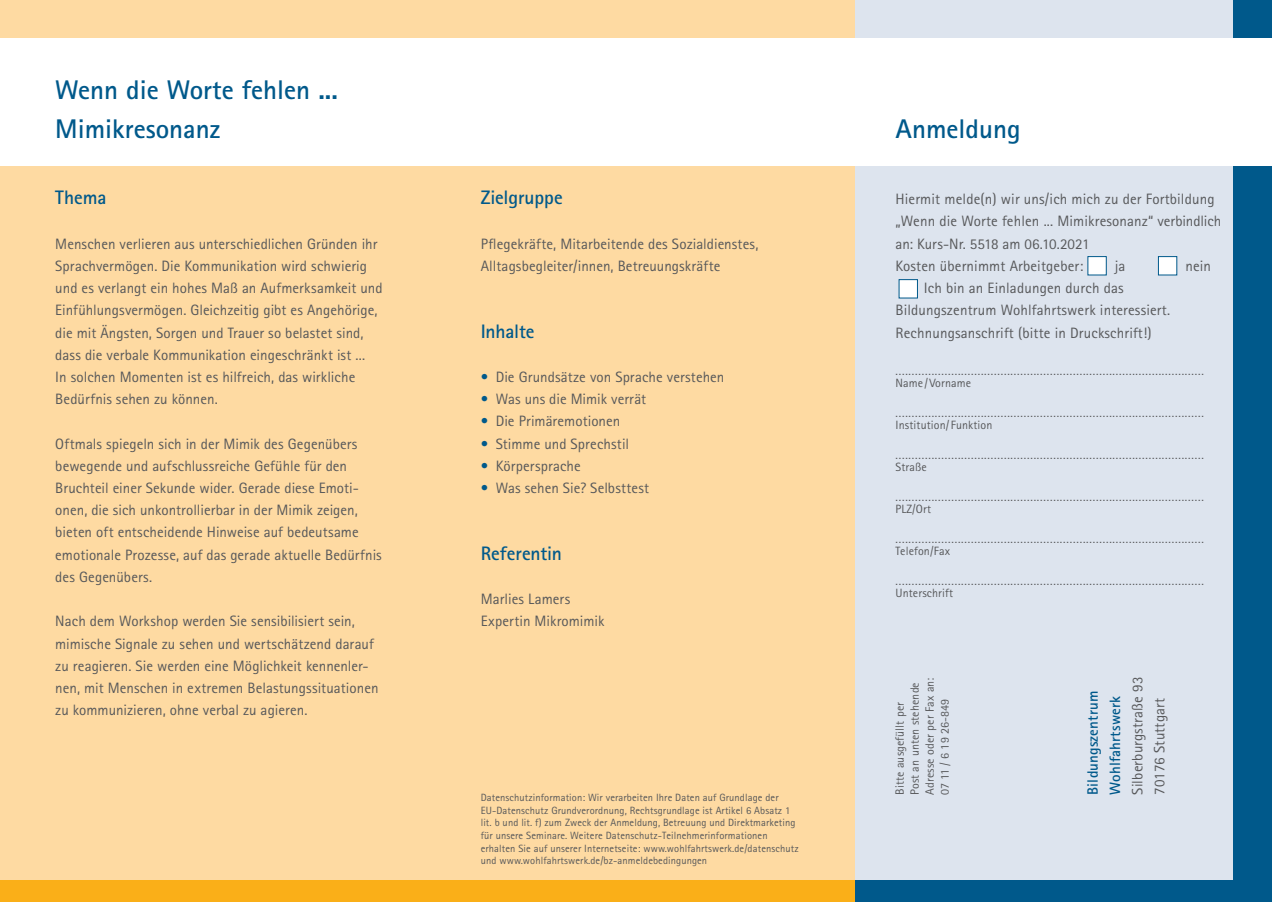
<style>
.page{position:relative;width:1272px;height:902px;background:#fff}
.page>*{position:absolute;margin:0;border:0;box-sizing:border-box;transform-origin:0 0}
.t1{font:700 27px/39px "Rotis Sans Serif Std";color:#00598b}
.t2{font:700 19.5px "Rotis Sans Serif Std";letter-spacing:-.005em;color:#00598b}
.t3{font:15px/22.2px "Rotis Sans Serif Std";letter-spacing:.005em;color:#57585a}
.t4{font:700 15px/22.2px "Rotis Sans Serif Std";letter-spacing:.01em;color:#00598b}
.t5{font:12px/12px "Rotis Sans Serif Std";letter-spacing:.01em;color:#57585a}
.t6{font:10.5px/12.6px "Rotis Sans Serif Std";letter-spacing:.01em;color:#57585a}
.s1{color:#00598b}
</style>
<div class="page">
<div style="left:0;top:0;width:1271px;height:901px;background:#fedaa2"></div>
<div style="left:855px;top:0;width:416px;height:901px;background:#dde4ee"></div>
<div style="left:0;top:880px;width:855px;height:21px;background:#faaf18"></div>
<div style="left:855px;top:880px;width:416px;height:21px;background:#00598b"></div>
<div style="left:1233px;top:0;width:38px;height:901px;background:#00598b"></div>
<div style="left:1087px;top:256px;width:19px;height:19px;background:#fff"></div>
<div style="left:1157px;top:256px;width:20px;height:19px;background:#fff;border:1px solid #00598b"></div>
<div style="left:898px;top:279px;width:19px;height:19px;background:#fff"></div>
<div style="left:0;top:38px;width:1271px;height:128px;background:#fff"></div>
<h1 class="t1" style="left:55px;top:70px;width:284px">Wenn die Worte fehlen ...<br>Mimikresonanz</h1>
<h2 class="t2" style="left:55px;top:185px;width:53px">Thema</h2>
<p class="t3" style="left:55px;top:232px;width:329px">Menschen verlieren aus unterschiedlichen Gründen ihr Sprachvermögen. Die Kommunikation wird schwierig und es verlangt ein hohes Maß an Aufmerksamkeit und Einfühlungsvermögen. Gleichzeitig gibt es Angehörige, die mit Ängsten, Sorgen und Trauer so belastet sind, dass die verbale Kommunikation eingeschränkt ist ...<br>In solchen Momenten ist es hilfreich, das wirkliche Bedürfnis sehen zu können.</p>
<p class="t3" style="left:55px;top:432px;width:328px">Oftmals spiegeln sich in der Mimik des Gegenübers bewegende und aufschlussreiche Gefühle für den Bruchteil einer Sekunde wider. Gerade diese Emoti&shy;onen, die sich unkontrollierbar in der Mimik zeigen, bieten oft entscheidende Hinweise auf bedeutsame emotionale Prozesse, auf das gerade aktuelle Bedürfnis des Gegenübers.</p>
<p class="t3" style="left:55px;top:610px;width:325px">Nach dem Workshop werden Sie sensibilisiert sein, mimische Signale zu sehen und wertschätzend darauf zu reagieren. Sie werden eine Möglichkeit kennenler&shy;nen, mit Menschen in extremen Belastungssituationen zu kommunizieren, ohne verbal zu agieren.</p>
<h2 class="t2" style="left:480px;top:185px;width:84px">Zielgruppe</h2>
<p class="t3" style="left:480px;top:232px;width:279px">Pflegekräfte, Mitarbeitende des Sozialdienstes,<br>Alltagsbegleiter/innen, Betreuungskräfte</p>
<h2 class="t2" style="left:480px;top:318px;width:55px">Inhalte</h2>
<p class="t3" style="left:480px;top:366px;width:245px"><span class="s1">•</span> Die Grundsätze von Sprache verstehen</p>
<p class="t3" style="left:480px;top:388px;width:167px"><span class="s1">•</span> Was uns die Mimik verrät</p>
<p class="t3" style="left:480px;top:410px;width:141px"><span class="s1">•</span> Die Primäremotionen</p>
<p class="t3" style="left:480px;top:432px;width:150px"><span class="s1">•</span> Stimme und Sprechstil</p>
<p class="t3" style="left:480px;top:454px;width:102px"><span class="s1">•</span> Körpersprache</p>
<p class="t3" style="left:480px;top:477px;width:170px"><span class="s1">•</span> Was sehen Sie? Selbsttest</p>
<h2 class="t2" style="left:480px;top:540px;width:83px">Referentin</h2>
<p class="t3" style="left:480px;top:588px;width:125px">Marlies Lamers<br>Expertin Mikromimik</p>
<p class="t6" style="left:480px;top:791px;width:319px">Datenschutzinformation: Wir verarbeiten Ihre Daten auf Grundlage der EU-Datenschutz Grundverordnung, Rechtsgrundlage ist Artikel 6 Absatz 1 lit. b und lit. f) zum Zweck der Anmeldung, Betreuung und Direktmarketing für unsere Seminare. Weitere Datenschutz-Teilnehmerinformationen erhalten Sie auf unserer Internetseite: www.wohlfahrtswerk.de/datenschutz und www.wohlfahrtswerk.de/bz-anmeldebedingungen</p>
<h1 class="t1" style="left:895px;top:109px;width:127px">Anmeldung</h1>
<p class="t3" style="left:895px;top:188px;width:327px">Hiermit melde(n) wir uns/ich mich zu der Fortbildung „Wenn die Worte fehlen ... Mimikresonanz“ verbindlich an: Kurs-Nr. 5518 am 06.10.2021<br>Kosten übernimmt Arbeitgeber:</p>
<p class="t3" style="left:1114px;top:255px;width:12px">ja</p>
<p class="t3" style="left:1185px;top:255px;width:27px">nein</p>
<p class="t3" style="left:895px;top:277px;width:276px;text-indent:28px">Ich bin an Einladungen durch das<br>Bildungszentrum Wohlfahrtswerk interessiert.<br>Rechnungsanschrift (bitte in Druckschrift!)</p>
<p class="t5" style="left:895px;top:365px;width:310px">..............................................................................................<br>Name/Vorname</p>
<p class="t5" style="left:895px;top:407px;width:310px">..............................................................................................<br>Institution/Funktion</p>
<p class="t5" style="left:895px;top:449px;width:310px">..............................................................................................<br>Straße</p>
<p class="t5" style="left:895px;top:491px;width:310px">..............................................................................................<br>PLZ/Ort</p>
<p class="t5" style="left:895px;top:533px;width:310px">..............................................................................................<br>Telefon/Fax</p>
<p class="t5" style="left:895px;top:575px;width:310px">..............................................................................................<br>Unterschrift</p>
<p class="t5" style="left:892px;top:794px;width:119px;line-height:15px;rotate:-90deg">Bitte ausgefüllt per<br>Post an unten stehende<br>Adresse oder per Fax an:<br>07 11 / 6 19 26-849</p>
<p class="t4" style="left:1081px;top:794px;width:105px;rotate:-90deg">Bildungszentrum<br>Wohlfahrtswerk</p>
<p class="t3" style="left:1126px;top:794px;width:119px;rotate:-90deg">Silberburgstraße 93<br>70176 Stuttgart</p>
</div>
